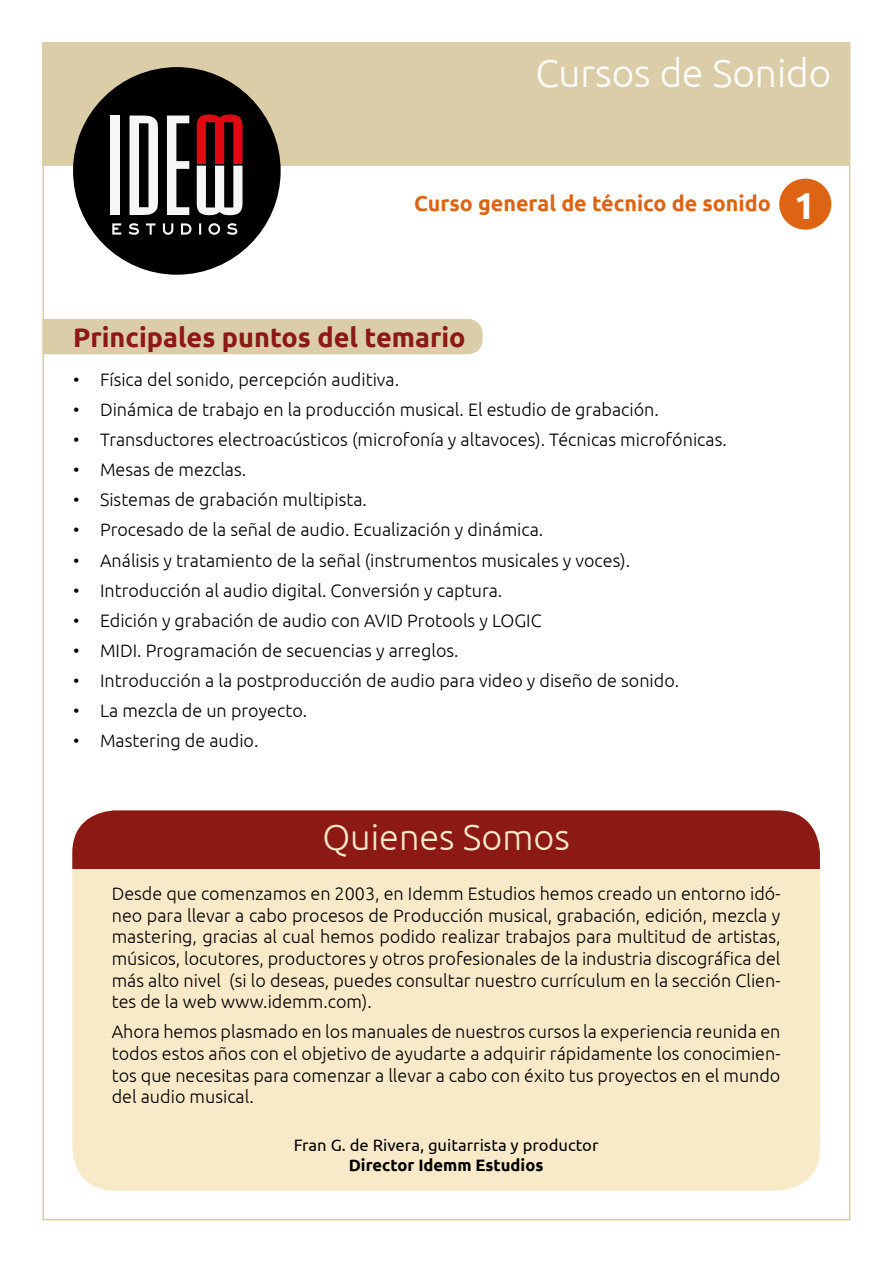
<style>
.page{position:relative;width:893px;height:1263px;background:#fff}
.page>*{position:absolute;margin:0;border:0;box-sizing:border-box;transform-origin:0 0}
.t1{font:300 38.7px "Ubuntu";color:#fff}
.t2{font:300 36px "Ubuntu";color:#f8eac9}
.t3{font:700 27px "Ubuntu";color:#8c1913}
.t4{font:700 21.45px "Ubuntu";color:#dc6413}
.t5{font:300 18px/21.6px "Ubuntu";color:#000;text-align:justify}
.t6{font:16.5px "Ubuntu";color:#000}
.t7{font:700 16.5px "Ubuntu";color:#000}
.s1{font-size:37.5px;color:#fff}
</style>
<div class="page">
<div style="left:43px;top:43px;width:807px;height:123px;background:#dccda9"></div>
<div style="left:73px;top:67px;width:208px;height:208px;background:#000;border-radius:50%"></div>
<div style="left:111px;top:116px;width:9px;height:99px;background:#f6f6f6"></div>
<svg style="left:130px;top:116px;width:28px;height:99px"></svg>
<svg style="left:167px;top:116px;width:22px;height:99px"></svg>
<svg style="left:197px;top:114px;width:46px;height:101px"></svg>
<svg style="left:112px;top:223px;width:125px;height:12px"></svg>
<div style="left:43px;top:319px;width:440px;height:35px;background:#dccda9"></div>
<div style="left:779px;top:179px;width:52px;height:51px;background:#dc6413;border-radius:50%"></div>
<div style="left:72px;top:810px;width:748px;height:381px;background:#f8eac9;border-radius:43px"></div>
<div style="left:72px;top:810px;width:748px;height:58px;background:#8c1913"></div>
<h1 class="t1" style="left:535px;top:50px;width:297px">Cursos de Sonido</h1>
<p class="t4" style="left:414px;top:190px;width:403px">Curso general de técnico de sonido <span class="s1">1</span></p>
<h3 class="t3" style="left:73px;top:321px;width:394px">Principales puntos del temario</h3>
<p class="t5" style="left:73px;top:368px;width:328px">• Física del sonido, percepción auditiva.</p>
<p class="t5" style="left:73px;top:398px;width:587px">• Dinámica de trabajo en la producción musical. El estudio de grabación.</p>
<p class="t5" style="left:73px;top:428px;width:655px">• Transductores electroacústicos (microfonía y altavoces). Técnicas microfónicas.</p>
<p class="t5" style="left:73px;top:459px;width:175px">• Mesas de mezclas.</p>
<p class="t5" style="left:73px;top:489px;width:295px">• Sistemas de grabación multipista.</p>
<p class="t5" style="left:73px;top:519px;width:472px">• Procesado de la señal de audio. Ecualización y dinámica.</p>
<p class="t5" style="left:73px;top:549px;width:559px">• Análisis y tratamiento de la señal (instrumentos musicales y voces).</p>
<p class="t5" style="left:73px;top:579px;width:431px">• Introducción al audio digital. Conversión y captura.</p>
<p class="t5" style="left:73px;top:609px;width:470px">• Edición y grabación de audio con AVID Protools y LOGIC</p>
<p class="t5" style="left:73px;top:639px;width:387px">• MIDI. Programación de secuencias y arreglos.</p>
<p class="t5" style="left:73px;top:669px;width:608px">• Introducción a la postproducción de audio para video y diseño de sonido.</p>
<p class="t5" style="left:73px;top:699px;width:236px">• La mezcla de un proyecto.</p>
<p class="t5" style="left:73px;top:729px;width:187px">• Mastering de audio.</p>
<h2 class="t2" style="left:322px;top:816px;width:249px">Quienes Somos</h2>
<p class="t5" style="left:112px;top:882px;width:670px">Desde que comenzamos en 2003, en Idemm Estudios hemos creado un entorno idó&shy;neo para llevar a cabo procesos de Producción musical, grabación, edición, mezcla y mastering, gracias al cual hemos podido realizar trabajos para multitud de artistas, músicos, locutores, productores y otros profesionales de la industria discográfica del más alto nivel (si lo deseas, puedes consultar nuestro currículum en la sección Clien&shy;tes de la web www.idemm.com).</p>
<p class="t5" style="left:112px;top:1021px;width:670px">Ahora hemos plasmado en los manuales de nuestros cursos la experiencia reunida en todos estos años con el objetivo de ayudarte a adquirir rápidamente los conocimien&shy;tos que necesitas para comenzar a llevar a cabo con éxito tus proyectos en el mundo del audio musical.</p>
<p class="t6" style="left:294px;top:1135px;width:306px">Fran G. de Rivera, guitarrista y productor</p>
<p class="t7" style="left:349px;top:1155px;width:196px">Director Idemm Estudios</p>
</div>
